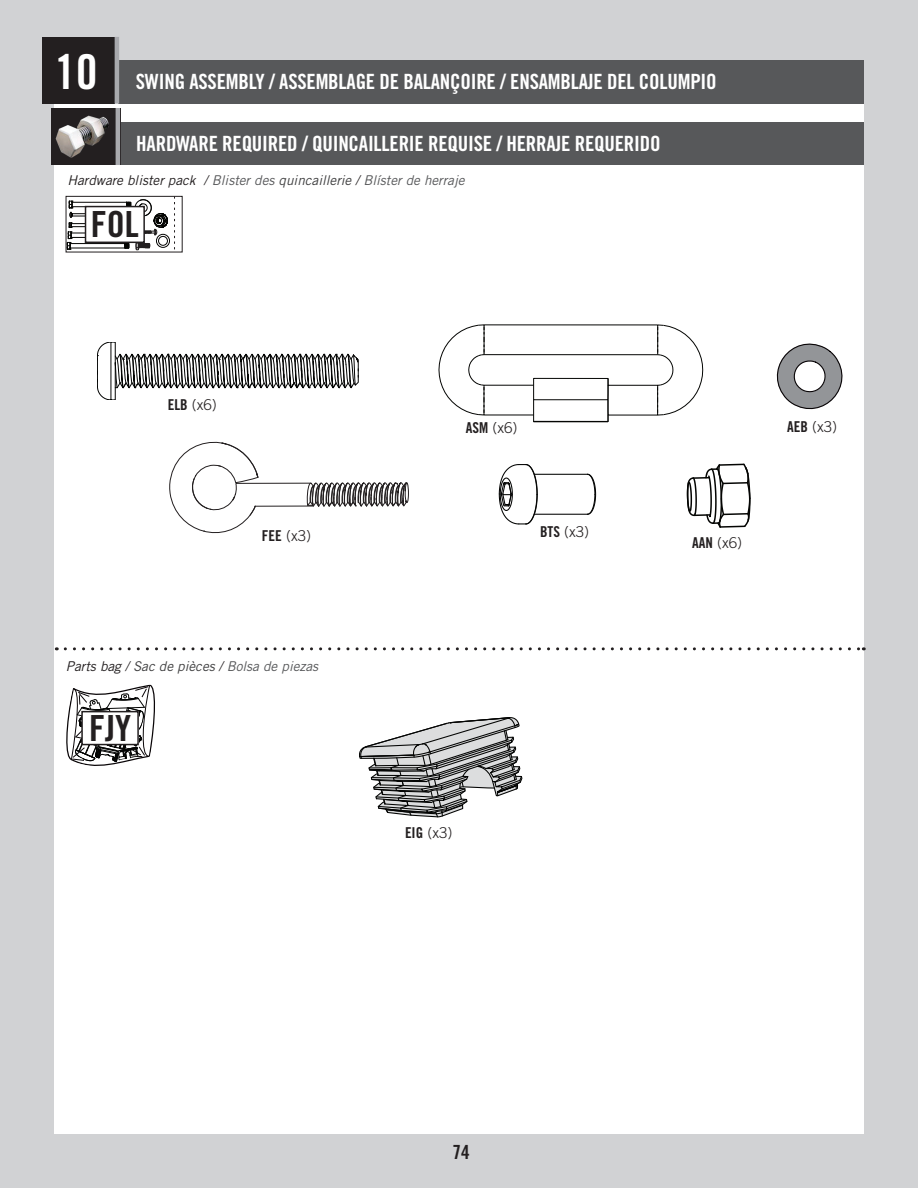
<style>
.page{position:relative;width:918px;height:1188px;background:#d1d2d4}
.page>*{position:absolute;margin:0;border:0;box-sizing:border-box;transform-origin:0 0}
.t1{font:48px "Trade Gothic LT Std Bd Cn 20";color:#fff}
.t2{font:36px "Trade Gothic LT Std Bd Cn 20";color:#231f20}
.t3{font:21px "Trade Gothic LT Std Bd Cn 20";letter-spacing:-.01em;color:#fff}
.t4{font:19.5px "Trade Gothic LT Std Bd Cn 20";color:#231f20}
.t5{font:300 15px "Trade Gothic LT Std";color:#231f20}
.t6{font:italic 13.5px "Trade Gothic LT Std";color:#57585a}
.s1{color:#231f20}
.s2{color:#3e3e3f}
.s3{font-family:"Trade Gothic LT Std Bd Cn 20";font-weight:400}
</style>
<div class="page">
<div style="left:54px;top:76px;width:810px;height:1058px;background:#fff"></div>
<div style="left:119px;top:60px;width:745px;height:44px;background:#57585a"></div>
<div style="left:42px;top:37px;width:73px;height:67px;background:#231f20"></div>
<hr style="left:115px;top:37px;width:4px;height:67px;background:#a8a9ad">
<div style="left:119px;top:122px;width:745px;height:43px;background:#57585a"></div>
<div style="left:51px;top:108px;width:69px;height:57px;background:#231f20"></div>
<hr style="left:116px;top:108px;width:4px;height:57px;background:#a8a9ad">
<img style="left:55px;top:115px;width:54px;height:43px">
<svg style="left:533px;top:400px;width:1px;height:21px"></svg>
<div style="left:533px;top:378px;width:75px;height:22px;border:1px solid #040503"></div>
<div style="left:533px;top:421px;width:75px;height:1px;border:1px solid #040503"></div>
<hr style="left:484px;top:354px;width:174px;height:1px;background:#040503">
<hr style="left:484px;top:325px;width:174px;height:1px;background:#040503">
<hr style="left:484px;top:385px;width:50px;height:1px;background:#040503">
<hr style="left:484px;top:415px;width:50px;height:1px;background:#040503">
<svg style="left:608px;top:325px;width:95px;height:97px"></svg>
<svg style="left:439px;top:324px;width:46px;height:91px"></svg>
<svg style="left:429px;top:717px;width:94px;height:101px"></svg>
<svg style="left:169px;top:441px;width:71px;height:93px"></svg>
<svg style="left:776px;top:343px;width:67px;height:67px"></svg>
<hr style="left:534px;top:514px;width:53px;height:1px;background:#040504">
<hr style="left:534px;top:474px;width:53px;height:1px;background:#040504">
<svg style="left:586px;top:473px;width:10px;height:42px"></svg>
<svg style="left:499px;top:464px;width:39px;height:61px"></svg>
<svg style="left:686px;top:463px;width:65px;height:65px"></svg>
<svg style="left:240px;top:450px;width:189px;height:367px"></svg>
<svg style="left:97px;top:342px;width:262px;height:58px"></svg>
<div style="left:66px;top:196px;width:117px;height:56px;border:1px solid #231f20"></div>
<svg style="left:174px;top:196px;width:1px;height:55px"></svg>
<div style="left:156px;top:234px;width:14px;height:14px;border:1px solid #050504;border-radius:50%"></div>
<svg style="left:66px;top:199px;width:102px;height:54px"></svg>
<div style="left:86px;top:207px;width:58px;height:35px;background:#fff"></div>
<div style="left:85px;top:206px;width:60px;height:37px;border:2px solid #231f20"></div>
<svg style="left:65px;top:647px;width:799px;height:3px"></svg>
<svg style="left:66px;top:684px;width:89px;height:82px"></svg>
<div style="left:82px;top:712px;width:56px;height:33px;background:#fff"></div>
<div style="left:81px;top:711px;width:58px;height:34px;border:2px solid #231f20"></div>
<h1 class="t1" style="left:55px;top:54px;width:44px">10</h1>
<p class="t3" style="left:136px;top:74px;width:582px">SWING ASSEMBLY / ASSEMBLAGE DE BALANÇOIRE / ENSAMBLAJE DEL COLUMPIO</p>
<p class="t3" style="left:136px;top:136px;width:526px">HARDWARE REQUIRED / QUINCAILLERIE REQUISE / HERRAJE REQUERIDO</p>
<p class="t6" style="left:68px;top:175px;width:399px"><span class="s1">Hardware blister pack /</span> Blister des <span class="s2">quincaillerie</span> <span class="s1">/</span> Blíster de herraje</p>
<h2 class="t2" style="left:91px;top:212px;width:49px">FOL</h2>
<p class="t5" style="left:168px;top:400px;width:51px"><span class="s3">ELB</span> (x6)</p>
<p class="t5" style="left:262px;top:531px;width:51px"><span class="s3">FEE</span> (x3)</p>
<p class="t6" style="left:66px;top:662px;width:254px"><span class="s1">Parts bag /</span> <span class="s2">Sac de pièces</span> <span class="s1">/</span> Bolsa de piezas</p>
<h2 class="t2" style="left:89px;top:715px;width:43px">FJY</h2>
<p class="t5" style="left:466px;top:422px;width:53px"><span class="s3">ASM</span> (x6)</p>
<p class="t5" style="left:540px;top:526px;width:51px"><span class="s3">BTS</span> (x3)</p>
<p class="t5" style="left:405px;top:827px;width:49px"><span class="s3">EIG</span> (x3)</p>
<p class="t5" style="left:692px;top:538px;width:51px"><span class="s3">AAN</span> (x6)</p>
<p class="t5" style="left:787px;top:421px;width:51px"><span class="s3">AEB</span> (x3)</p>
<p class="t4" style="left:453px;top:1146px;width:19px">74</p>
</div>
